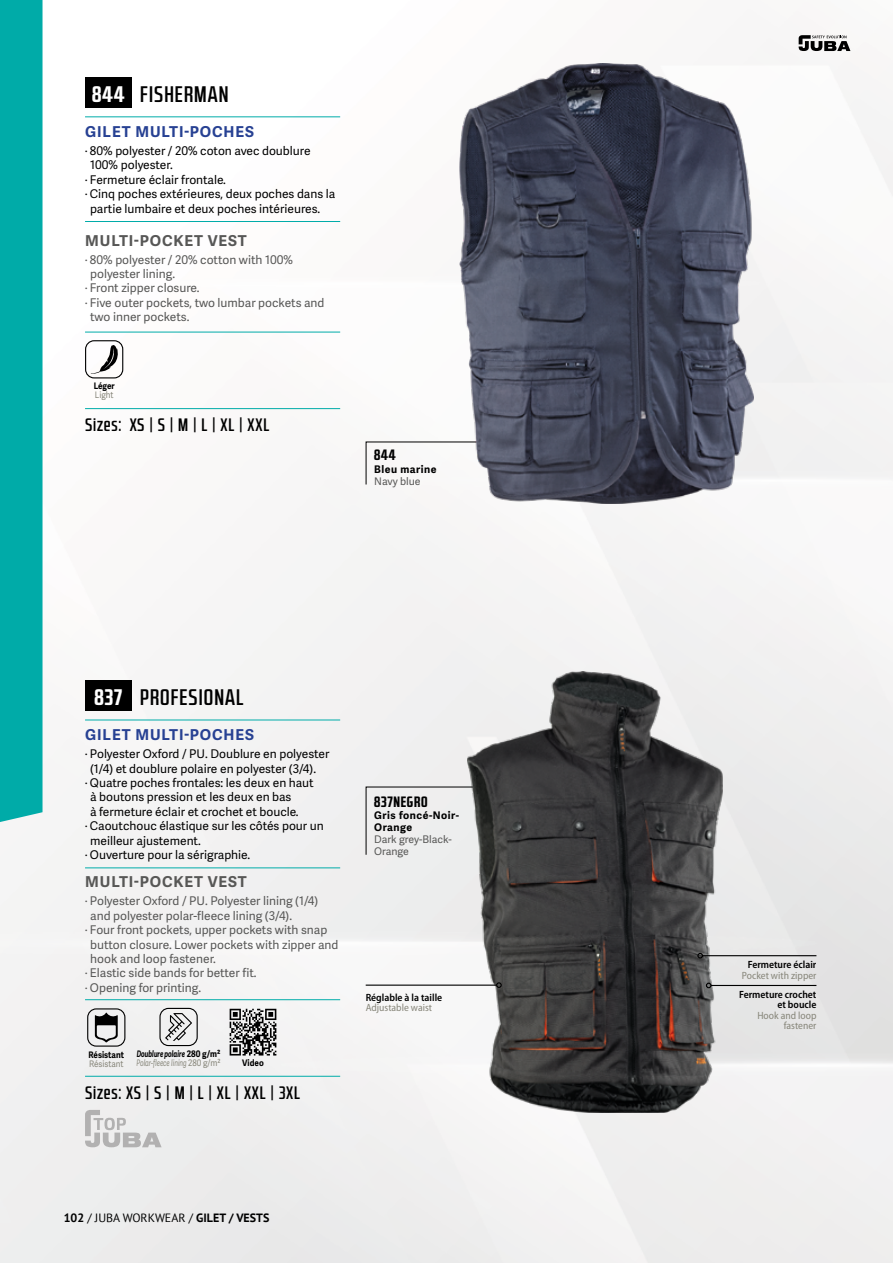
<style>
.page{position:relative;width:893px;height:1263px;background:#fff}
.page>*{position:absolute;margin:0;border:0;box-sizing:border-box;transform-origin:0 0}
.t1{font:500 22.5px "RB No 2.1 b";letter-spacing:.05em;color:#000}
.t2{font:700 22.5px "RB No 2.1 b";letter-spacing:.05em;color:#fff}
.t3{font:500 18px "RB No 2.1 b";letter-spacing:.05em;color:#000}
.t4{font:700 15px "Adelle Sans";letter-spacing:.06em;color:#274193}
.t5{font:700 15px "Adelle Sans";letter-spacing:.06em;color:#575756}
.t6{font:700 15px "RB No 2.1 b";letter-spacing:.05em;color:#000}
.t7{font:12px "Adelle Sans";color:#000}
.t8{font:12px "Adelle Sans";color:#575756}
.t9{font:700 12px "PT Sans";color:#000}
.t10{font:600 semi-condensed 10.5px/10.5px "Myriad Pro";color:#000;text-align:right}
.t11{font:semi-condensed 10.5px/10.5px "Myriad Pro";color:#87867a;text-align:right}
.t12{font:700 10.5px/12px "Adelle Sans";letter-spacing:.05em;color:#000}
.t13{font:10.5px/12px "Adelle Sans";color:#575756}
.t14{font:italic 9px/9px "Adelle Sans";color:#87867a;scale:.7 1}
.t15{font:700 9px "Adelle Sans";color:#000;scale:.9 1}
.t16{font:9px "Adelle Sans";color:#87867a;scale:.9 1}
.s1{font-weight:700;color:#000}
.s2{font-weight:700;font-style:normal;color:#000}
.s3{font-style:normal}
.s4{font-weight:400}
</style>
<div class="page">
<img style="left:0;top:37px;width:893px;height:1226px">
<svg style="left:799px;top:35px;width:51px;height:16px"></svg>
<div style="left:0;top:0;width:43px;height:825px;background:#00aba8"></div>
<hr style="left:85px;top:332px;width:255px;height:1px;background:#00aca9">
<hr style="left:85px;top:408px;width:255px;height:1px;background:#00aca9">
<hr style="left:85px;top:221px;width:255px;height:1px;background:#00aca9">
<hr style="left:85px;top:116px;width:255px;height:1px;background:#00aca9">
<div style="left:85px;top:77px;width:47px;height:31px;background:#000"></div>
<svg style="left:91px;top:345px;width:28px;height:30px"></svg>
<div style="left:85px;top:340px;width:38px;height:38px;border:1px solid #000;border-radius:9px"></div>
<svg style="left:365px;top:441px;width:94px;height:44px"></svg>
<img style="left:459px;top:64px;width:295px;height:440px">
<svg style="left:85px;top:1110px;width:77px;height:37px;background:#d7d7d7"></svg>
<div style="left:365px;top:786px;width:103px;height:69px;background:#efeeee"></div>
<img style="left:468px;top:672px;width:254px;height:440px">
<hr style="left:711px;top:985px;width:105px;height:1px;background:#000">
<svg style="left:706px;top:983px;width:5px;height:5px"></svg>
<hr style="left:702px;top:955px;width:114px;height:1px;background:#000">
<svg style="left:697px;top:953px;width:6px;height:5px"></svg>
<hr style="left:366px;top:984px;width:131px;height:2px;background:#000">
<svg style="left:496px;top:982px;width:6px;height:6px"></svg>
<hr style="left:85px;top:999px;width:255px;height:1px;background:#00aca9">
<hr style="left:85px;top:1076px;width:255px;height:1px;background:#00aca9">
<hr style="left:85px;top:867px;width:255px;height:1px;background:#00aca9">
<hr style="left:85px;top:720px;width:255px;height:1px;background:#00aca9">
<div style="left:85px;top:680px;width:47px;height:31px;background:#000"></div>
<div style="left:87px;top:1008px;width:38px;height:39px;border:1px solid #000;border-radius:9px"></div>
<svg style="left:95px;top:1012px;width:23px;height:30px"></svg>
<svg style="left:230px;top:1009px;width:46px;height:46px"></svg>
<div style="left:159px;top:1008px;width:39px;height:38px;border:1px solid #000;border-radius:9px"></div>
<svg style="left:165px;top:1013px;width:27px;height:28px"></svg>
<h1 class="t2" style="left:92px;top:81px;width:34px">844</h1>
<h1 class="t1" style="left:140px;top:81px;width:90px">FISHERMAN</h1>
<p class="t4" style="left:85px;top:123px;width:170px">GILET MULTI-POCHES</p>
<p class="t7" style="left:85px;top:142px;width:227px">· 80% polyester / 20% coton avec doublure</p>
<p class="t7" style="left:90px;top:157px;width:84px">100% polyester.</p>
<p class="t7" style="left:85px;top:171px;width:142px">· Fermeture éclair frontale.</p>
<p class="t7" style="left:85px;top:185px;width:252px">· Cinq poches extérieures, deux poches dans la</p>
<p class="t7" style="left:90px;top:200px;width:232px">partie lumbaire et deux poches intérieures.</p>
<p class="t5" style="left:85px;top:231px;width:163px">MULTI-POCKET VEST</p>
<p class="t8" style="left:85px;top:251px;width:210px">· 80% polyester / 20% cotton with 100%</p>
<p class="t8" style="left:90px;top:265px;width:86px">polyester lining.</p>
<p class="t8" style="left:85px;top:280px;width:116px">· Front zipper closure.</p>
<p class="t8" style="left:85px;top:294px;width:241px">· Five outer pockets, two lumbar pockets and</p>
<p class="t8" style="left:90px;top:308px;width:101px">two inner pockets.</p>
<p class="t15" style="left:94px;top:381px;width:25px">Léger</p>
<p class="t16" style="left:95px;top:389px;width:22px">Light</p>
<h2 class="t3" style="left:85px;top:414px;width:186px">Sizes: XS | S | M | L | XL | XXL</h2>
<p class="t6" style="left:374px;top:446px;width:23px">844</p>
<p class="t12" style="left:374px;top:463px;width:64px">Bleu marine</p>
<p class="t13" style="left:374px;top:475px;width:48px">Navy blue</p>
<h1 class="t2" style="left:94px;top:684px;width:29px">837</h1>
<h1 class="t1" style="left:140px;top:684px;width:105px">PROFESIONAL</h1>
<p class="t4" style="left:85px;top:726px;width:170px">GILET MULTI-POCHES</p>
<p class="t7" style="left:85px;top:745px;width:246px">· Polyester Oxford / PU. Doublure en polyester</p>
<p class="t7" style="left:90px;top:760px;width:227px">(1/4) et doublure polaire en polyester (3/4).</p>
<p class="t7" style="left:85px;top:774px;width:230px">· Quatre poches frontales: les deux en haut</p>
<p class="t7" style="left:90px;top:788px;width:203px">à boutons pression et les deux en bas</p>
<p class="t7" style="left:90px;top:803px;width:210px">à fermeture éclair et crochet et boucle.</p>
<p class="t7" style="left:85px;top:817px;width:240px">· Caoutchouc élastique sur les côtés pour un</p>
<p class="t7" style="left:90px;top:832px;width:112px">meilleur ajustement.</p>
<p class="t7" style="left:85px;top:846px;width:167px">· Ouverture pour la sérigraphie.</p>
<p class="t5" style="left:85px;top:873px;width:163px">MULTI-POCKET VEST</p>
<p class="t8" style="left:85px;top:892px;width:235px">· Polyester Oxford / PU. Polyester lining (1/4)</p>
<p class="t8" style="left:90px;top:907px;width:203px">and polyester polar-fleece lining (3/4).</p>
<p class="t8" style="left:85px;top:921px;width:244px">· Four front pockets, upper pockets with snap</p>
<p class="t8" style="left:90px;top:936px;width:250px">button closure. Lower pockets with zipper and</p>
<p class="t8" style="left:90px;top:950px;width:127px">hook and loop fastener.</p>
<p class="t8" style="left:85px;top:964px;width:173px">· Elastic side bands for better fit.</p>
<p class="t8" style="left:85px;top:979px;width:118px">· Opening for printing.</p>
<p class="t14" style="left:136px;top:1049px;width:122px"><span class="s1">Doublure polaire</span> <span class="s2">280 g/m²<br></span>Polar-fleece lining <span class="s3">280 g/m²</span></p>
<p class="t15" style="left:89px;top:1049px;width:41px">Résistant</p>
<p class="t16" style="left:89px;top:1057px;width:40px">Résistant</p>
<p class="t15" style="left:242px;top:1057px;width:25px">Video</p>
<h2 class="t3" style="left:85px;top:1082px;width:216px">Sizes: XS | S | M | L | XL | XXL | 3XL</h2>
<p class="t6" style="left:374px;top:792px;width:55px">837NEGR0</p>
<p class="t12" style="left:374px;top:809px;width:86px">Gris foncé-Noir-<br>Orange</p>
<p class="t13" style="left:374px;top:832px;width:79px">Dark grey-Black-<br>Orange</p>
<p class="t10" style="left:366px;top:992px;width:78px">Réglable à la taille</p>
<p class="t11" style="left:366px;top:1003px;width:68px">Adjustable waist</p>
<p class="t9" style="left:64px;top:1210px;width:207px">102 <span class="s4">/ JUBA WORKWEAR /</span> GILET / VESTS</p>
<p class="t10" style="left:748px;top:959px;width:70px">Fermeture éclair</p>
<p class="t11" style="left:742px;top:970px;width:76px">Pocket with zipper</p>
<p class="t10" style="left:739px;top:989px;width:79px">Fermeture crochet et boucle</p>
<p class="t11" style="left:757px;top:1010px;width:61px">Hook and loop fastener</p>
</div>
